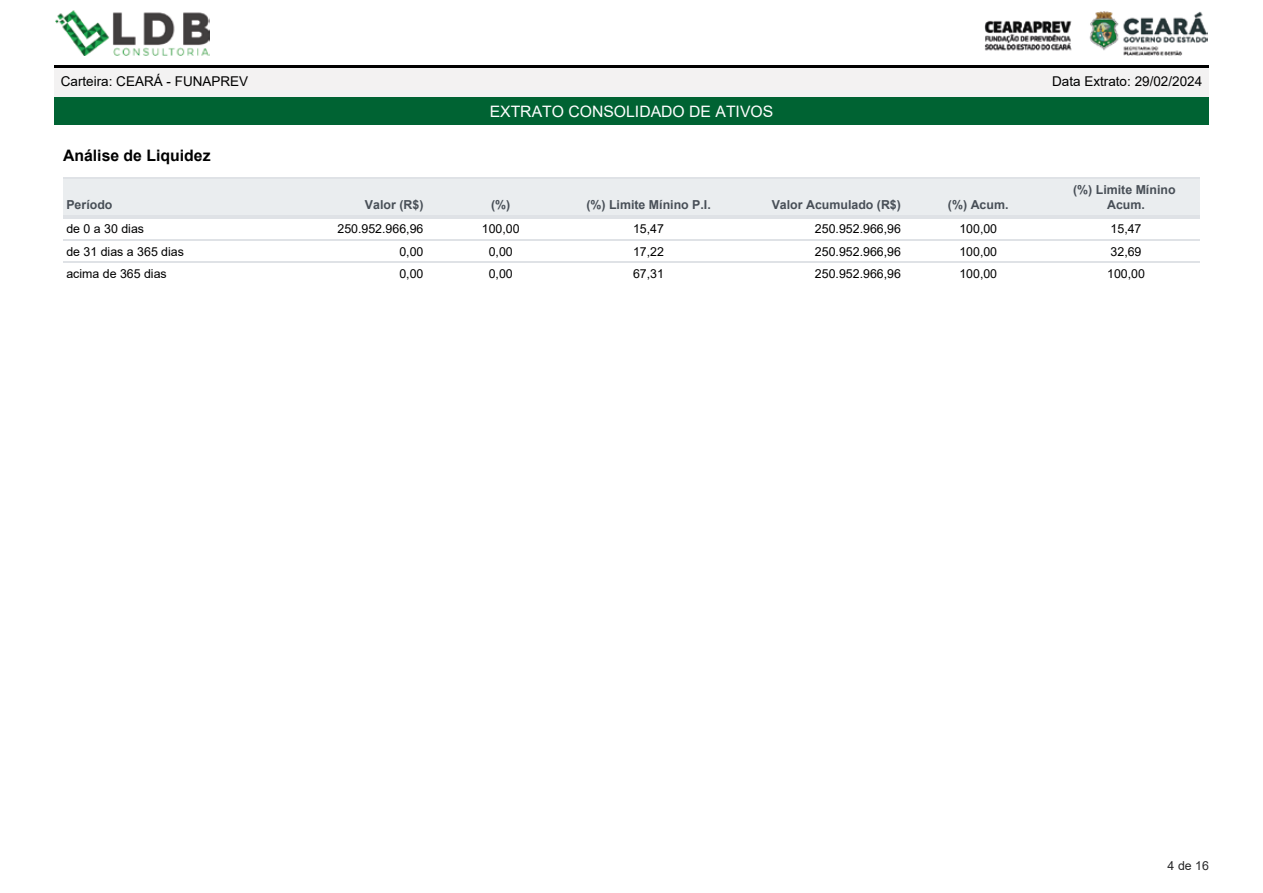
<style>
.page{position:relative;width:1263px;height:893px;background:#fff}
.page>*{position:absolute;margin:0;border:0;box-sizing:border-box;transform-origin:0 0}
.t1{font:15.75px "Arial";color:#fff}
.t2{font:700 15.75px "Arial";color:#000}
.t3{font:13.5px "Arial";color:#000}
.t4{font:12.3px "Arial";color:#000}
.t5{font:700 12.3px/14.7px "Arial";color:#484f57;text-align:center}
.t6{font:12.3px "Arial";color:#262627}
</style>
<div class="page">
<div style="left:54px;top:65px;width:1155px;height:33px;background:#f3f2f2"></div>
<hr style="left:54px;top:65px;width:1155px;height:3px;background:#000">
<div style="left:54px;top:98px;width:1155px;height:27px;background:#006333"></div>
<img style="left:55px;top:10px;width:155px;height:45px">
<img style="left:984px;top:11px;width:224px;height:44px">
<div style="left:63px;top:178px;width:182px;height:39px;background:#eaedef"></div>
<hr style="left:63px;top:178px;width:182px;height:1px;background:#dfe2e6">
<hr style="left:63px;top:215px;width:182px;height:2px;background:#dfe2e6">
<div style="left:245px;top:178px;width:182px;height:39px;background:#eaedef"></div>
<hr style="left:245px;top:178px;width:182px;height:1px;background:#dfe2e6">
<hr style="left:245px;top:215px;width:182px;height:2px;background:#dfe2e6">
<div style="left:427px;top:178px;width:148px;height:39px;background:#eaedef"></div>
<hr style="left:427px;top:178px;width:148px;height:1px;background:#dfe2e6">
<hr style="left:427px;top:215px;width:148px;height:2px;background:#dfe2e6">
<div style="left:575px;top:178px;width:147px;height:39px;background:#eaedef"></div>
<hr style="left:575px;top:178px;width:147px;height:1px;background:#dfe2e6">
<hr style="left:575px;top:215px;width:147px;height:2px;background:#dfe2e6">
<div style="left:722px;top:178px;width:182px;height:39px;background:#eaedef"></div>
<hr style="left:722px;top:178px;width:182px;height:1px;background:#dfe2e6">
<hr style="left:722px;top:215px;width:182px;height:2px;background:#dfe2e6">
<div style="left:904px;top:178px;width:148px;height:39px;background:#eaedef"></div>
<hr style="left:904px;top:178px;width:148px;height:1px;background:#dfe2e6">
<hr style="left:904px;top:215px;width:148px;height:2px;background:#dfe2e6">
<div style="left:1052px;top:178px;width:148px;height:39px;background:#eaedef"></div>
<hr style="left:1052px;top:178px;width:148px;height:1px;background:#dfe2e6">
<hr style="left:1052px;top:215px;width:148px;height:2px;background:#dfe2e6">
<hr style="left:63px;top:217px;width:182px;height:2px;background:#dfe2e6">
<hr style="left:245px;top:217px;width:182px;height:2px;background:#dfe2e6">
<hr style="left:427px;top:217px;width:148px;height:2px;background:#dfe2e6">
<hr style="left:575px;top:217px;width:147px;height:2px;background:#dfe2e6">
<hr style="left:722px;top:217px;width:182px;height:2px;background:#dfe2e6">
<hr style="left:904px;top:217px;width:148px;height:2px;background:#dfe2e6">
<hr style="left:1052px;top:217px;width:148px;height:2px;background:#dfe2e6">
<hr style="left:63px;top:240px;width:182px;height:1px;background:#dfe2e6">
<hr style="left:245px;top:240px;width:182px;height:1px;background:#dfe2e6">
<hr style="left:427px;top:240px;width:148px;height:1px;background:#dfe2e6">
<hr style="left:575px;top:240px;width:147px;height:1px;background:#dfe2e6">
<hr style="left:722px;top:240px;width:182px;height:1px;background:#dfe2e6">
<hr style="left:904px;top:240px;width:148px;height:1px;background:#dfe2e6">
<hr style="left:1052px;top:240px;width:148px;height:1px;background:#dfe2e6">
<hr style="left:63px;top:262px;width:182px;height:1px;background:#dfe2e6">
<hr style="left:245px;top:262px;width:182px;height:1px;background:#dfe2e6">
<hr style="left:427px;top:262px;width:148px;height:1px;background:#dfe2e6">
<hr style="left:575px;top:262px;width:147px;height:1px;background:#dfe2e6">
<hr style="left:722px;top:262px;width:182px;height:1px;background:#dfe2e6">
<hr style="left:904px;top:262px;width:148px;height:1px;background:#dfe2e6">
<hr style="left:1052px;top:262px;width:148px;height:1px;background:#dfe2e6">
<p class="t3" style="left:61px;top:72px;width:189px">Carteira: CEARÁ - FUNAPREV</p>
<p class="t3" style="left:1052px;top:72px;width:152px">Data Extrato: 29/02/2024</p>
<p class="t1" style="left:490px;top:101px;width:285px">EXTRATO CONSOLIDADO DE ATIVOS</p>
<p class="t2" style="left:63px;top:144px;width:149px">Análise de Liquidez</p>
<p class="t5" style="left:66px;top:197px;width:48px">Período</p>
<p class="t5" style="left:365px;top:197px;width:60px">Valor (R$)</p>
<p class="t5" style="left:491px;top:197px;width:21px">(%)</p>
<p class="t5" style="left:586px;top:197px;width:126px">(%) Limite Mínino P.I.</p>
<p class="t5" style="left:772px;top:197px;width:131px">Valor Acumulado (R$)</p>
<p class="t5" style="left:948px;top:197px;width:62px">(%) Acum.</p>
<p class="t5" style="left:1073px;top:183px;width:104px">(%) Limite Mínino<br>Acum.</p>
<p class="t4" style="left:66px;top:221px;width:79px">de 0 a 30 dias</p>
<p class="t4" style="left:337px;top:221px;width:88px">250.952.966,96</p>
<p class="t4" style="left:482px;top:221px;width:39px">100,00</p>
<p class="t4" style="left:633px;top:221px;width:32px">15,47</p>
<p class="t4" style="left:815px;top:221px;width:88px">250.952.966,96</p>
<p class="t4" style="left:959px;top:221px;width:39px">100,00</p>
<p class="t4" style="left:1110px;top:221px;width:32px">15,47</p>
<p class="t4" style="left:66px;top:243px;width:119px">de 31 dias a 365 dias</p>
<p class="t4" style="left:399px;top:243px;width:26px">0,00</p>
<p class="t4" style="left:489px;top:243px;width:26px">0,00</p>
<p class="t4" style="left:633px;top:243px;width:32px">17,22</p>
<p class="t4" style="left:815px;top:243px;width:88px">250.952.966,96</p>
<p class="t4" style="left:959px;top:243px;width:39px">100,00</p>
<p class="t4" style="left:1110px;top:243px;width:32px">32,69</p>
<p class="t4" style="left:66px;top:265px;width:102px">acima de 365 dias</p>
<p class="t4" style="left:399px;top:265px;width:26px">0,00</p>
<p class="t4" style="left:489px;top:265px;width:26px">0,00</p>
<p class="t4" style="left:633px;top:265px;width:32px">67,31</p>
<p class="t4" style="left:815px;top:265px;width:88px">250.952.966,96</p>
<p class="t4" style="left:959px;top:265px;width:39px">100,00</p>
<p class="t4" style="left:1107px;top:265px;width:39px">100,00</p>
<p class="t6" style="left:1167px;top:857px;width:43px">4 de 16</p>
</div>
